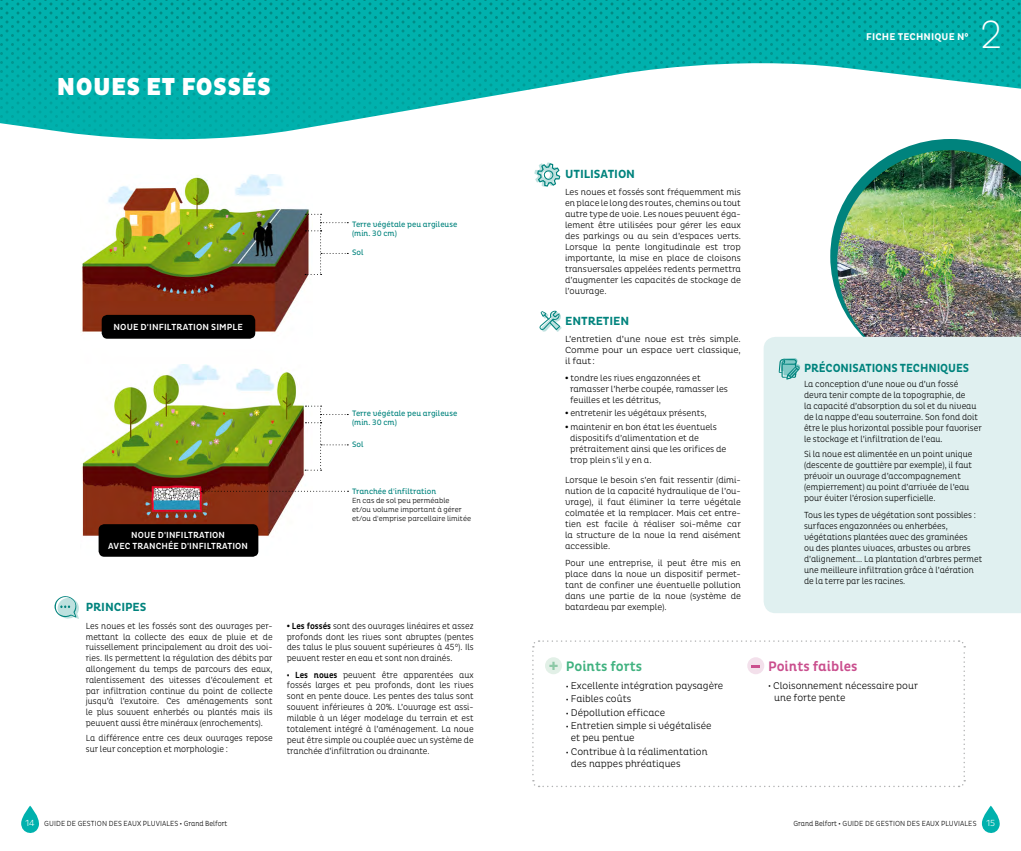
<style>
.page{position:relative;width:1021px;height:851px;background:#fff}
.page>*{position:absolute;margin:0;border:0;box-sizing:border-box;transform-origin:0 0}
.t1{font:200 40px "Pluto Cond";color:#fff}
.t2{font:900 25px "Pluto Cond";letter-spacing:.015em;color:#fff}
.t3{font:500 14px "Pluto Cond";color:#ca4f8e}
.t4{font:500 14px "Pluto Cond";color:#41b280}
.t5{font:700 12px "Pluto Cond";letter-spacing:-.005em;color:#00837d}
.t6{font:700 12px "Pluto Cond";letter-spacing:-.005em;color:#00837d;scale:.95 1}
.t7{font:300 10px/12px "Pluto Cond";color:#000}
.t8{font:700 10px "Pluto Cond";letter-spacing:.015em;color:#fff}
.t9{font:300 9px/11px "Pluto Cond";color:#000;scale:.95 1}
.t10{font:300 9px/11px "Pluto Cond";color:#000;text-align:justify}
.t11{font:300 9px/11px "Pluto Cond";color:#000;text-align:justify;scale:1.06 1}
.t12{font:500 9px/11px "Pluto Cond";letter-spacing:.015em;color:#fff;text-align:center}
.t13{font:8px/9px "Pluto Cond";color:#00837d}
.t14{font:300 7.5px "Pluto Cond";color:#000;scale:.93 1}
.t15{font:300 7.5px/9px "Pluto Cond";color:#000}
.s1{font-family:"Pluto";font-weight:700}
.s2{font-weight:500}
.s3{font-size:9px;color:#fff}
</style>
<div class="page">
<svg style="left:21px;top:805px;width:18px;height:28px"></svg>
<svg style="left:981px;top:805px;width:19px;height:28px"></svg>
<svg style="left:830px;top:149px;width:171px;height:146px"></svg>
<img style="left:837px;top:150px;width:183px;height:187px">
<img style="left:82px;top:364px;width:230px;height:191px">
<img style="left:81px;top:174px;width:231px;height:165px">
<svg style="left:0;top:0;width:1020px;height:149px;fill:#00b1ad"></svg>
<svg style="left:55px;top:596px;width:24px;height:22px"></svg>
<svg style="left:539px;top:310px;width:22px;height:22px"></svg>
<svg style="left:534px;top:162px;width:26px;height:25px"></svg>
<div style="left:763px;top:337px;width:257px;height:276px;background:#e0f0f0"></div>
<svg style="left:778px;top:358px;width:22px;height:21px"></svg>
<svg style="left:532px;top:640px;width:433px;height:147px"></svg>
<svg style="left:305px;top:405px;width:43px;height:65px"></svg>
<svg style="left:201px;top:490px;width:147px;height:1px"></svg>
<div style="left:102px;top:315px;width:153px;height:23px;background:#000;border-radius:6px"></div>
<div style="left:99px;top:524px;width:159px;height:32px;background:#000;border-radius:6px"></div>
<svg style="left:305px;top:214px;width:43px;height:61px"></svg>
<h2 class="t2" style="left:57px;top:72px;width:215px">NOUES ET FOSSÉS</h2>
<p class="t12" style="left:113px;top:322px;width:131px">NOUE D'INFILTRATION SIMPLE</p>
<p class="t13" style="left:352px;top:220px;width:107px">Terre végétale peu argileuse (min. 30 cm)</p>
<p class="t13" style="left:352px;top:248px;width:13px">Sol</p>
<p class="t12" style="left:108px;top:530px;width:141px">NOUE D'INFILTRATION<br>AVEC TRANCHÉE D'INFILTRATION</p>
<p class="t13" style="left:352px;top:409px;width:107px">Terre végétale peu argileuse (min. 30 cm)</p>
<p class="t13" style="left:352px;top:439px;width:13px">Sol</p>
<p class="t13" style="left:352px;top:486px;width:86px">Tranchée d'infiltration</p>
<p class="t15" style="left:352px;top:496px;width:120px">En cas de sol peu perméable<br>et/ou volume important à gérer et/ou d'emprise parcellaire limitée</p>
<h3 class="t5" style="left:86px;top:600px;width:62px">PRINCIPES</h3>
<p class="t9" style="left:86px;top:620px;width:198px;text-align:justify">Les noues et les fossés sont des ouvrages per&shy;mettant la collecte des eaux de pluie et de ruissellement principalement au droit des voi&shy;ries. Ils permettent la régulation des débits par allongement du temps de parcours des eaux, ralentissement des vitesses d’écoulement et par infiltration continue du point de collecte jusqu’à l’exutoire. Ces aménagements sont le plus souvent enherbés ou plantés mais ils peuvent aussi être minéraux (enrochements).</p>
<p class="t9" style="left:86px;top:732px;width:198px">La différence entre ces deux ouvrages repose sur leur conception et morphologie :</p>
<p class="t9" style="left:287px;top:620px;width:198px;text-align:justify"><span class="s1">•</span> <span class="s2">Les fossés</span> sont des ouvrages linéaires et assez profonds dont les rives sont abruptes (pentes des talus le plus souvent supérieures à 45°). Ils peuvent rester en eau et sont non drainés.</p>
<p class="t9" style="left:287px;top:669px;width:198px;text-align:justify"><span class="s2">• Les noues</span> peuvent être apparentées aux fossés larges et peu profonds, dont les rives sont en pente douce. Les pentes des talus sont souvent inférieures à 20%. L’ouvrage est assi&shy;milable à un léger modelage du terrain et est totalement intégré à l’aménagement. La noue peut être simple ou couplée avec un système de tranchée d’infiltration ou drainante.</p>
<p class="t8" style="left:866px;top:31px;width:104px">FICHE TECHNIQUE N°</p>
<h1 class="t1" style="left:980px;top:12px;width:24px">2</h1>
<h3 class="t5" style="left:565px;top:167px;width:71px">UTILISATION</h3>
<p class="t10" style="left:565px;top:186px;width:177px">Les noues et fossés sont fréquemment mis en place le long des routes, chemins ou tout autre type de voie. Les noues peuvent éga&shy;lement être utilisées pour gérer les eaux des parkings ou au sein d’espaces verts.<br>Lorsque la pente longitudinale est trop importante, la mise en place de cloisons transversales appelées redents permettra d’augmenter les capacités de stockage de l’ouvrage.</p>
<h3 class="t5" style="left:565px;top:314px;width:66px">ENTRETIEN</h3>
<p class="t11" style="left:565px;top:333px;width:167px">L’entretien d’une noue est très simple.<br>Comme pour un espace vert classique, il faut :</p>
<p class="t10" style="left:570px;top:372px;width:159px;text-align:left;text-indent:-5px"><span class="s1">•</span> tondre les rives engazonnées et ramasser l’herbe coupée, ramasser les feuilles et les détritus,</p>
<p class="t10" style="left:565px;top:408px;width:143px"><span class="s1">•</span> entretenir les végétaux présents,</p>
<p class="t10" style="left:570px;top:422px;width:158px;text-align:left;text-indent:-5px"><span class="s1">•</span> maintenir en bon état les éventuels dispositifs d’alimentation et de prétraitement ainsi que les orifices de trop plein s’il y en a.</p>
<p class="t10" style="left:565px;top:474px;width:177px">Lorsque le besoin s’en fait ressentir (dimi&shy;nution de la capacité hydraulique de l’ou&shy;vrage), il faut éliminer la terre végétale colmatée et la remplacer. Mais cet entre&shy;tien est facile à réaliser soi-même car la structure de la noue la rend aisément accessible.</p>
<p class="t10" style="left:565px;top:557px;width:177px">Pour une entreprise, il peut être mis en place dans la noue un dispositif permet&shy;tant de confiner une éventuelle pollution dans une partie de la noue (système de batardeau par exemple).</p>
<h3 class="t4" style="left:566px;top:658px;width:78px">Points forts</h3>
<p class="t7" style="left:566px;top:679px;width:159px">• Excellente intégration paysagère</p>
<p class="t7" style="left:566px;top:693px;width:67px">• Faibles coûts</p>
<p class="t7" style="left:566px;top:706px;width:101px">• Dépollution efficace</p>
<p class="t7" style="left:571px;top:720px;width:142px;text-indent:-5px">• Entretien simple si végétalisée et peu pentue</p>
<p class="t7" style="left:571px;top:745px;width:138px;text-indent:-5px">• Contribue à la réalimentation des nappes phréatiques</p>
<h3 class="t6" style="left:804px;top:361px;width:175px">PRÉCONISATIONS TECHNIQUES</h3>
<p class="t9" style="left:804px;top:378px;width:189px">La conception d’une noue ou d’un fossé devra tenir compte de la topographie, de<br>la capacité d’absorption du sol et du niveau de la nappe d’eau souterraine. Son fond doit être le plus horizontal possible pour favoriser le stockage et l’infiltration de l’eau.</p>
<p class="t9" style="left:804px;top:448px;width:179px">Si la noue est alimentée en un point unique (descente de gouttière par exemple), il faut prévoir un ouvrage d’accompagnement (empierrement) au point d’arrivée de l’eau pour éviter l’érosion superficielle.</p>
<p class="t9" style="left:804px;top:509px;width:189px">Tous les types de végétation sont possibles : surfaces engazonnées ou enherbées, végétations plantées avec des graminées<br>ou des plantes vivaces, arbustes ou arbres d’alignement... La plantation d’arbres permet une meilleure infiltration grâce à l’aération de la terre par les racines.</p>
<h3 class="t3" style="left:768px;top:658px;width:91px">Points faibles</h3>
<p class="t7" style="left:774px;top:679px;width:145px;text-indent:-6px">• Cloisonnement nécessaire pour une forte pente</p>
<p class="t14" style="left:25px;top:819px;width:219px"><span class="s3">14</span> GUIDE DE GESTION DES EAUX PLUVIALES <span class="s1">∙</span> Grand Belfort</p>
<p class="t14" style="left:793px;top:819px;width:218px">Grand Belfort <span class="s1">∙</span> GUIDE DE GESTION DES EAUX PLUVIALES <span class="s3">15</span></p>
</div>
